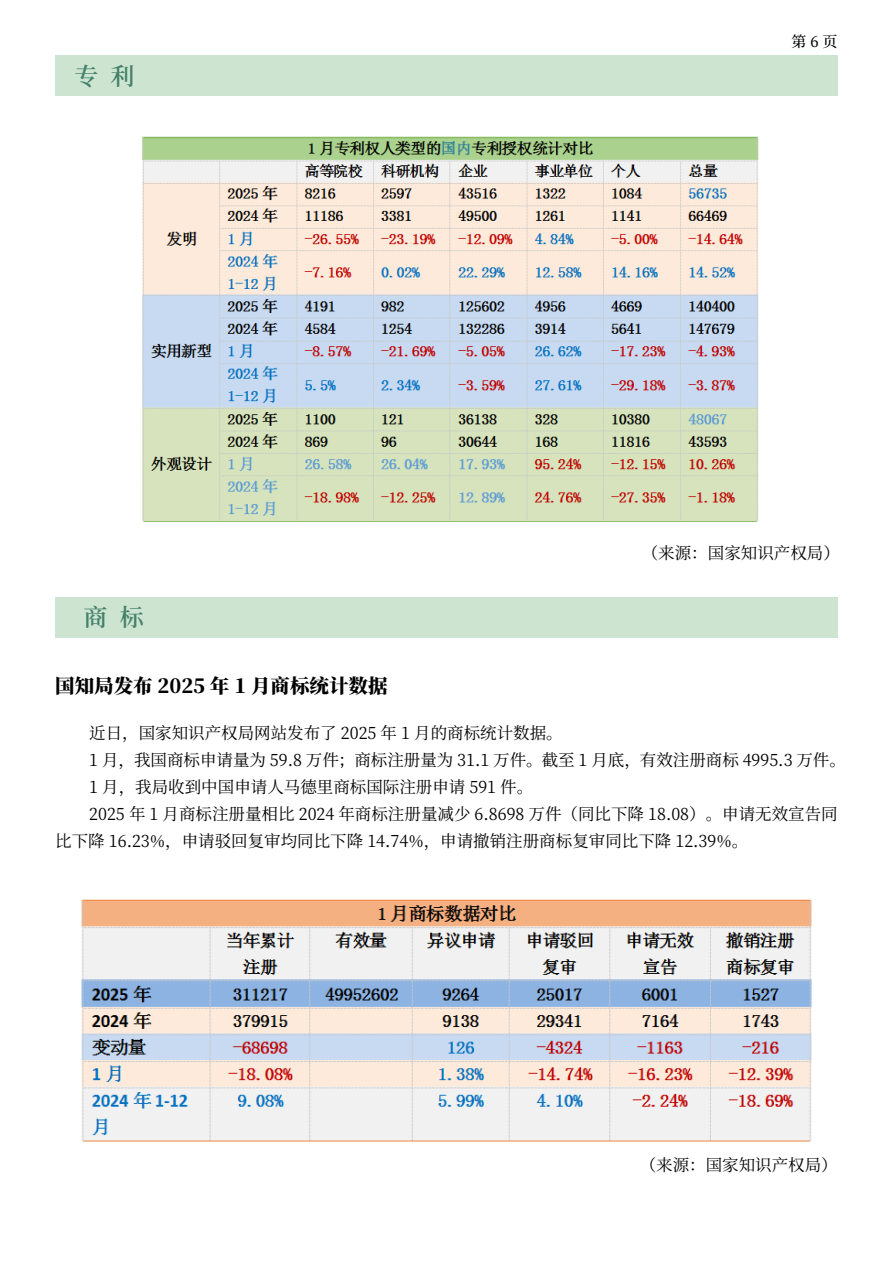
<style>
.page{position:relative;width:893px;height:1263px;background:#fff}
.page>*{position:absolute;margin:0;border:0;box-sizing:border-box;transform-origin:0 0}
.t1{font:600 24px "Source Han Serif CN";color:#44806b}
.t2{font:800 19.5px "Source Han Serif CN";color:#000}
.t3{font:16.5px "Source Han Serif CN";color:#000}
.t4{font:500 15px "Source Han Serif CN";color:#000}
</style>
<div class="page">
<div style="left:55px;top:55px;width:782px;height:41px;background:#cde4d0"></div>
<div style="left:56px;top:597px;width:782px;height:41px;background:#cde4d0"></div>
<img style="left:142px;top:136px;width:617px;height:386px">
<img style="left:81px;top:899px;width:731px;height:243px">
<h1 class="t1" style="left:74px;top:63px;width:62px">专 利</h1>
<h1 class="t1" style="left:84px;top:604px;width:62px">商 标</h1>
<p class="t2" style="left:55px;top:675px;width:334px">国知局发布 2025 年 1 月商标统计数据</p>
<p class="t4" style="left:792px;top:33px;width:47px">第 6 页</p>
<p class="t3" style="left:642px;top:543px;width:200px">（来源：国家知识产权局）</p>
<p class="t3" style="left:89px;top:723px;width:475px">近日，国家知识产权局网站发布了 2025 年 1 月的商标统计数据。</p>
<p class="t3" style="left:89px;top:750px;width:758px">1 月，我国商标申请量为 59.8 万件；商标注册量为 31.1 万件。截至 1 月底，有效注册商标 4995.3 万件。</p>
<p class="t3" style="left:89px;top:777px;width:445px">1 月，我局收到中国申请人马德里商标国际注册申请 591 件。</p>
<p class="t3" style="left:89px;top:804px;width:750px">2025 年 1 月商标注册量相比 2024 年商标注册量减少 6.8698 万件（同比下降 18.08）。申请无效宣告同</p>
<p class="t3" style="left:55px;top:831px;width:695px">比下降 16.23%，申请驳回复审均同比下降 14.74%，申请撤销注册商标复审同比下降 12.39%。</p>
<p class="t3" style="left:640px;top:1156px;width:199px">（来源：国家知识产权局）</p>
</div>
